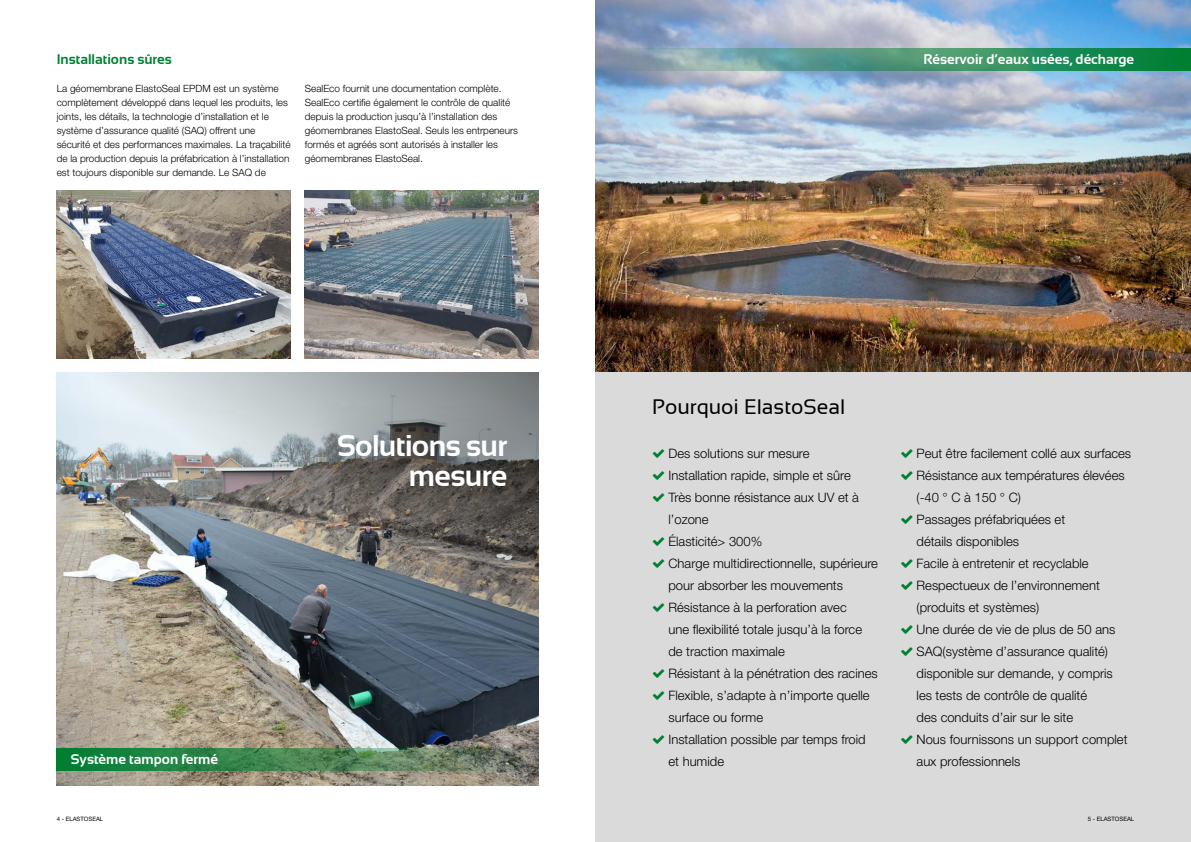
<style>
.page{position:relative;width:1191px;height:842px;background:#fff}
.page>*{position:absolute;margin:0;border:0;box-sizing:border-box;transform-origin:0 0}
.t1{font:700 30px "Sansation";letter-spacing:-.02em;color:#fff}
.t2{font:21px "Sansation";color:#000}
.t3{font:700 14px "Sansation";color:#fff}
.t4{font:700 14px "Sansation";color:#007f33}
.t5{font:300 13px/22px "Helvetica Neue LT Std";color:#000}
.t6{font:300 10px/14px "Helvetica Neue LT Std";color:#000}
.t7{font:6px "Helvetica Neue LT Std";color:#000}
</style>
<div class="page">
<img style="left:57px;top:372px;width:482px;height:413px">
<img style="left:595px;top:0;width:596px;height:372px">
<div style="left:595px;top:372px;width:596px;height:470px;background:#dadada"></div>
<img style="left:57px;top:190px;width:234px;height:168px">
<img style="left:305px;top:190px;width:234px;height:168px">
<svg style="left:595px;top:48px;width:596px;height:23px;background:#4e967c"></svg>
<svg style="left:57px;top:748px;width:482px;height:23px;background:#448152"></svg>
<div style="left:300px;top:396px;width:245px;height:130px;background:#000;opacity:.5"></div>
<p class="t4" style="left:57px;top:51px;width:117px">Installations sûres</p>
<p class="t6" style="left:57px;top:81px;width:223px">La géomembrane ElastoSeal EPDM est un système</p>
<p class="t6" style="left:57px;top:95px;width:233px">complètement développé dans lequel les produits, les</p>
<p class="t6" style="left:57px;top:109px;width:214px">joints, les détails, la technologie d’installation et le</p>
<p class="t6" style="left:57px;top:123px;width:235px">système d’assurance qualité (SAQ) offrent une sécurité et des performances maximales. La traçabilité</p>
<p class="t6" style="left:57px;top:151px;width:234px">de la production depuis la préfabrication à l’installation est toujours disponible sur demande. Le SAQ de</p>
<p class="t6" style="left:305px;top:81px;width:215px">SealEco fournit une documentation complète.<br>SealEco certifie également le contrôle de qualité depuis la production jusqu’à l’installation des géomembranes ElastoSeal. Seuls les entrpeneurs formés et agréés sont autorisés à installer les géomembranes ElastoSeal.</p>
<p class="t1" style="left:337px;top:428px;width:172px">Solutions sur</p>
<p class="t1" style="left:409px;top:458px;width:100px">mesure</p>
<p class="t3" style="left:71px;top:751px;width:149px">Système tampon fermé</p>
<p class="t3" style="left:923px;top:51px;width:212px">Réservoir d’eaux usées, décharge</p>
<p class="t2" style="left:652px;top:395px;width:194px">Pourquoi ElastoSeal</p>
<p class="t5" style="left:668px;top:442px;width:143px">Des solutions sur mesure</p>
<p class="t5" style="left:668px;top:464px;width:184px">Installation rapide, simple et sûre</p>
<p class="t5" style="left:668px;top:486px;width:192px">Très bonne résistance aux UV et à l’ozone</p>
<p class="t5" style="left:668px;top:530px;width:95px">Élasticité&gt; 300%</p>
<p class="t5" style="left:668px;top:552px;width:211px">Charge multidirectionnelle, supérieure pour absorber les mouvements</p>
<p class="t5" style="left:668px;top:596px;width:195px">Résistance à la perforation avec une flexibilité totale jusqu’à la force de traction maximale</p>
<p class="t5" style="left:668px;top:662px;width:211px">Résistant à la pénétration des racines</p>
<p class="t5" style="left:668px;top:684px;width:203px">Flexible, s’adapte à n’importe quelle surface ou forme</p>
<p class="t5" style="left:668px;top:728px;width:199px">Installation possible par temps froid et humide</p>
<p class="t5" style="left:916px;top:442px;width:216px">Peut être facilement collé aux surfaces</p>
<p class="t5" style="left:916px;top:464px;width:210px">Résistance aux températures élevées (-40 ° C à 150 ° C)</p>
<p class="t5" style="left:916px;top:508px;width:150px">Passages préfabriquées et détails disponibles</p>
<p class="t5" style="left:916px;top:552px;width:173px">Facile à entretenir et recyclable</p>
<p class="t5" style="left:916px;top:574px;width:185px">Respectueux de l’environnement (produits et systèmes)</p>
<p class="t5" style="left:916px;top:618px;width:200px">Une durée de vie de plus de 50 ans</p>
<p class="t5" style="left:916px;top:640px;width:198px">SAQ(système d’assurance qualité) disponible sur demande, y compris les tests de contrôle de qualité<br>des conduits d’air sur le site</p>
<p class="t5" style="left:916px;top:728px;width:212px">Nous fournissons un support complet aux professionnels</p>
<p class="t7" style="left:57px;top:815px;width:48px">4 - ELASTOSEAL</p>
<p class="t7" style="left:1087px;top:815px;width:48px">5 - ELASTOSEAL</p>
</div>
